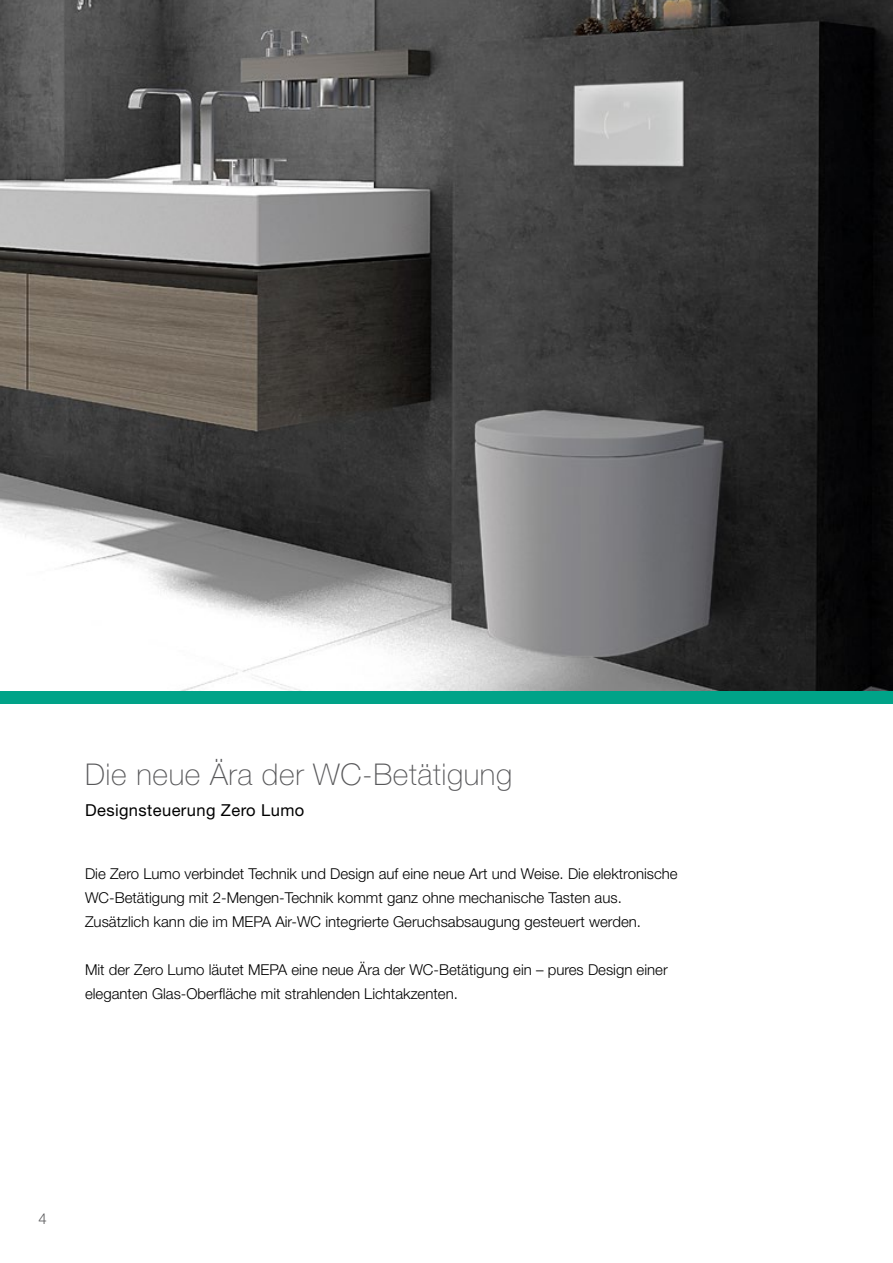
<style>
.page{position:relative;width:893px;height:1263px;background:#fff}
.page>*{position:absolute;margin:0;border:0;box-sizing:border-box;transform-origin:0 0}
.t1{font:100 30px "Helvetica Neue";letter-spacing:.02em;color:#58585a}
.t2{font:16.5px "Helvetica Neue";letter-spacing:.025em;color:#000}
.t3{font:300 15px/24px "Helvetica Neue";color:#000}
.t4{font:300 15px "Helvetica Neue";color:#58585a}
</style>
<div class="page">
<img style="left:0;top:0;width:893px;height:691px">
<div style="left:0;top:691px;width:893px;height:12px;background:#00a388"></div>
<h1 class="t1" style="left:85px;top:757px;width:429px">Die neue Ära der WC-Betätigung</h1>
<p class="t2" style="left:85px;top:800px;width:221px">Designsteuerung Zero Lumo</p>
<p class="t3" style="left:85px;top:861px;width:594px">Die Zero Lumo verbindet Technik und Design auf eine neue Art und Weise. Die elektronische<br>WC-Betätigung mit 2-Mengen-Technik kommt ganz ohne mechanische Tasten aus.<br>Zusätzlich kann die im MEPA Air-WC integrierte Geruchsabsaugung gesteuert werden.</p>
<p class="t3" style="left:85px;top:957px;width:584px">Mit der Zero Lumo läutet MEPA eine neue Ära der WC-Betätigung ein – pures Design einer eleganten Glas-Oberfläche mit strahlenden Lichtakzenten.</p>
<p class="t4" style="left:38px;top:1209px;width:10px">4</p>
</div>
